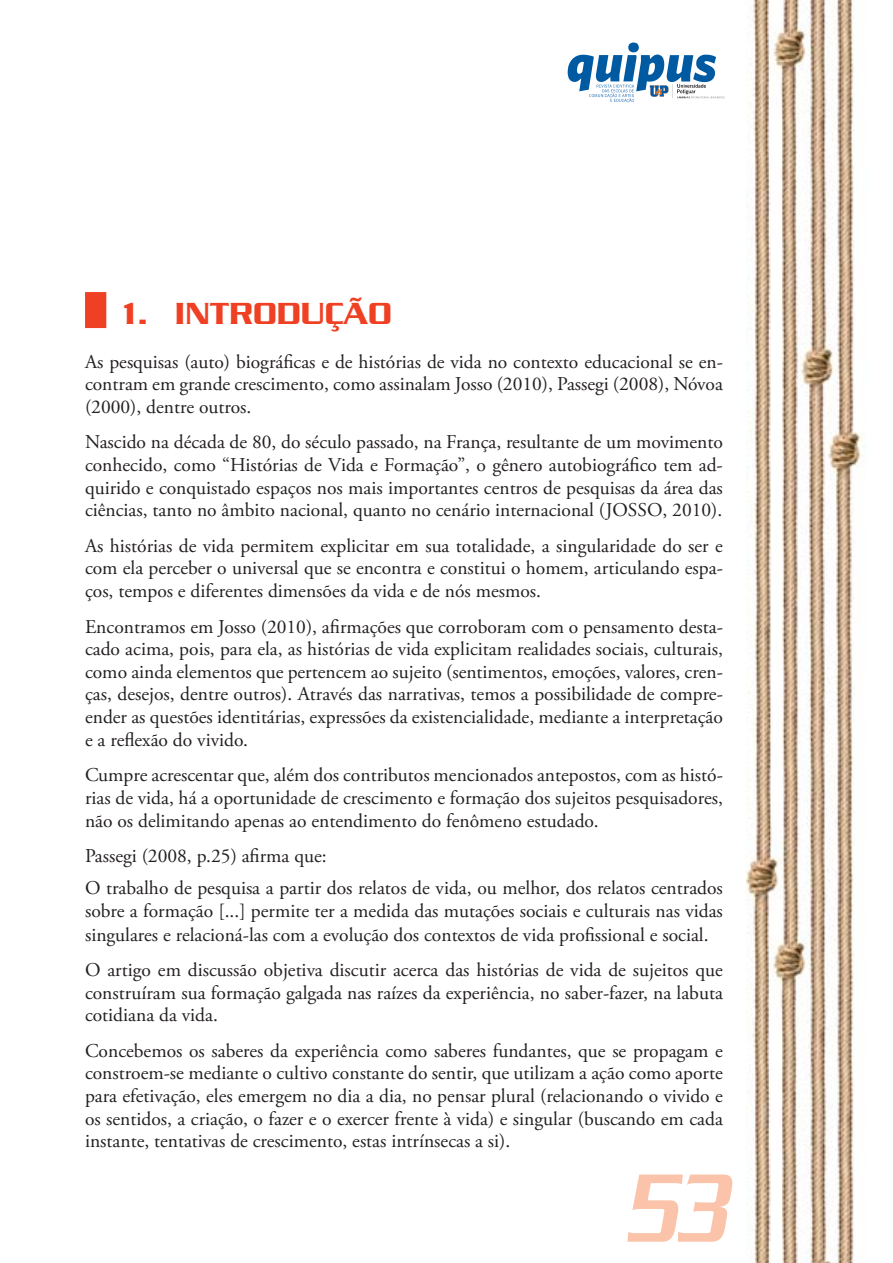
<style>
.page{position:relative;width:893px;height:1263px;background:#fff}
.page>*{position:absolute;margin:0;border:0;box-sizing:border-box;transform-origin:0 0}
.t1{font:italic 500 105px "Serpentine Std";color:#fbc4aa;scale:.7 1}
.t2{font:500 33px "Serpentine Std";color:#ef4023}
.t3{font:19.5px/22.6px "Adobe Garamond Pro";color:#231f20;text-align:justify}
</style>
<div class="page">
<img style="left:85px;top:0;width:780px;height:1263px">
<svg style="left:568px;top:43px;width:157px;height:60px"></svg>
<div style="left:85px;top:292px;width:21px;height:36px;background:#ef4023"></div>
<h2 class="t2" style="left:123px;top:303px;width:270px">1. INTRODUÇÃO</h2>
<p class="t3" style="left:85px;top:352px;width:639px">As pesquisas (auto) biográficas e de histórias de vida no contexto educacional se en&shy;contram em grande crescimento, como assinalam Josso (2010), Passegi (2008), Nóvoa (2000), dentre outros.</p>
<p class="t3" style="left:85px;top:433px;width:639px">Nascido na década de 80, do século passado, na França, resultante de um movimento conhecido, como “Histórias de Vida e Formação”, o gênero autobiográfico tem ad&shy;quirido e conquistado espaços nos mais importantes centros de pesquisas da área das ciências, tanto no âmbito nacional, quanto no cenário internacional (JOSSO, 2010).</p>
<p class="t3" style="left:85px;top:536px;width:639px">As histórias de vida permitem explicitar em sua totalidade, a singularidade do ser e com ela perceber o universal que se encontra e constitui o homem, articulando espa&shy;ços, tempos e diferentes dimensões da vida e de nós mesmos.</p>
<p class="t3" style="left:85px;top:617px;width:639px">Encontramos em Josso (2010), afirmações que corroboram com o pensamento desta&shy;cado acima, pois, para ela, as histórias de vida explicitam realidades sociais, culturais, como ainda elementos que pertencem ao sujeito (sentimentos, emoções, valores, cren&shy;ças, desejos, dentre outros). Através das narrativas, temos a possibilidade de compre&shy;ender as questões identitárias, expressões da existencialidade, mediante a interpretação e a reflexão do vivido.</p>
<p class="t3" style="left:85px;top:765px;width:639px">Cumpre acrescentar que, além dos contributos mencionados antepostos, com as histó&shy;rias de vida, há a oportunidade de crescimento e formação dos sujeitos pesquisadores, não os delimitando apenas ao entendimento do fenômeno estudado.</p>
<p class="t3" style="left:85px;top:841px;width:639px;line-height:32px">Passegi (2008, p.25) afirma que:<br>O trabalho de pesquisa a partir dos relatos de vida, ou melhor, dos relatos centrados</p>
<p class="t3" style="left:85px;top:901px;width:639px;line-height:23.4px">sobre a formação [...] permite ter a medida das mutações sociais e culturais nas vidas singulares e relacioná-las com a evolução dos contextos de vida profissional e social.</p>
<p class="t3" style="left:85px;top:960px;width:639px">O artigo em discussão objetiva discutir acerca das histórias de vida de sujeitos que construíram sua formação galgada nas raízes da experiência, no saber-fazer, na labuta cotidiana da vida.</p>
<p class="t3" style="left:85px;top:1041px;width:639px">Concebemos os saberes da experiência como saberes fundantes, que se propagam e constroem-se mediante o cultivo constante do sentir, que utilizam a ação como aporte para efetivação, eles emergem no dia a dia, no pensar plural (relacionando o vivido e os sentidos, a criação, o fazer e o exercer frente à vida) e singular (buscando em cada instante, tentativas de crescimento, estas intrínsecas a si).</p>
<h1 class="t1" style="left:624px;top:1176px;width:145px">53</h1>
</div>
